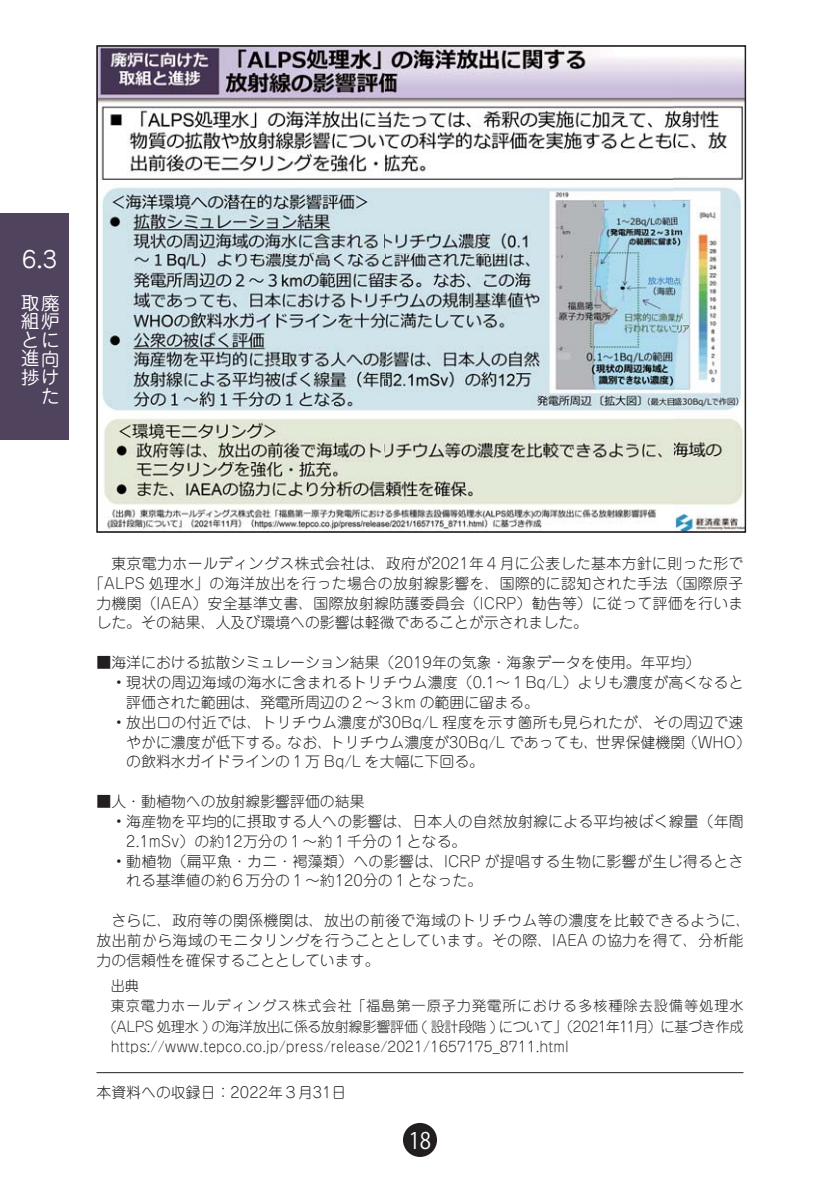
<style>
.page{position:relative;width:840px;height:1191px;background:#fff}
.page>*{position:absolute;margin:0;border:0;box-sizing:border-box;transform-origin:0 0}
.t1{font:22.6px "Jun 201 Pro Regular 83 pv RKSJ H";color:#fff}
.t2{font:22.6px "Koz Go Pr 6 N Regular 90 pv RKSJ H";color:#fff;scale:.9 1}
.t3{font:18.4px/18.6px "Jun 201 Pro Regular 83 pv RKSJ H";color:#fff;text-align:right}
.t4{font:14.8px/19.8px "Jun 101 Pro Light 90 pv RKSJ H";letter-spacing:.01em;color:#231f20}
.t5{font:14.2px "Jun 101 Pro Light 90 pv RKSJ H";color:#231f20}
.t6{font:14.2px "Jun 101 Pro Light 90 pv RKSJ H";letter-spacing:-.035em;color:#231f20}
.t7{font:14.2px "Jun 101 Pro Light 90 pv RKSJ H";letter-spacing:.065em;color:#231f20}
</style>
<div class="page">
<div style="left:403px;top:1123px;width:34px;height:34px;background:#231f20;border-radius:50%"></div>
<div style="left:0;top:213px;width:68px;height:227px;background:#50435e"></div>
<hr style="left:96px;top:1072px;width:647px;height:1px;background:#231f20">
<img style="left:98px;top:47px;width:645px;height:483px">
<h1 class="t1" style="left:22px;top:251px;width:36px">6.3</h1>
<p class="t3" style="left:21px;top:296px;width:39px">取廃組炉とに進向捗けた</p>
<p class="t4" style="left:96px;top:555px;width:648px">　東京電力ホールディングス株式会社は、政府が2021年４月に公表した基本方針に則った形で</p>
<p class="t4" style="left:89px;top:575px;width:655px">「ALPS 処理水」の海洋放出を行った場合の放射線影響を、国際的に認知された手法（国際原子</p>
<p class="t4" style="left:96px;top:595px;width:648px">力機関（IAEA）安全基準文書、国際放射線防護委員会（ICRP）勧告等）に従って評価を行いま</p>
<p class="t4" style="left:96px;top:615px;width:493px">した。その結果、人及び環境への影響は軽微であることが示されました。</p>
<p class="t4" style="left:96px;top:654px;width:605px">■海洋における拡散シミュレーション結果（2019年の気象・海象データを使用。年平均）</p>
<p class="t4" style="left:96px;top:674px;width:648px">　 • 現状の周辺海域の海水に含まれるトリチウム濃度（0.1～１Bq/L）よりも濃度が高くなると</p>
<p class="t4" style="left:126px;top:694px;width:414px">評価された範囲は、発電所周辺の２～３km の範囲に留まる。</p>
<p class="t4" style="left:96px;top:714px;width:648px">　 • 放出口の付近では、トリチウム濃度が30Bq/L 程度を示す箇所も見られたが、その周辺で速</p>
<p class="t4" style="left:126px;top:734px;width:626px">やかに濃度が低下する。なお、トリチウム濃度が30Bq/L であっても、世界保健機関（WHO）</p>
<p class="t4" style="left:126px;top:754px;width:359px">の飲料水ガイドラインの１万 Bq/L を大幅に下回る。</p>
<p class="t4" style="left:96px;top:793px;width:269px">■人・動植物への放射線影響評価の結果</p>
<p class="t4" style="left:96px;top:813px;width:648px">　 • 海産物を平均的に摂取する人への影響は、日本人の自然放射線による平均被ばく線量（年間</p>
<p class="t4" style="left:126px;top:833px;width:341px">2.1mSv）の約12万分の１～約１千分の１となる。</p>
<p class="t4" style="left:96px;top:853px;width:648px">　 • 動植物（扁平魚・カニ・褐藻類）への影響は、ICRP が提唱する生物に影響が生じ得るとさ</p>
<p class="t4" style="left:126px;top:873px;width:357px">れる基準値の約６万分の１～約120分の１となった。</p>
<p class="t4" style="left:96px;top:912px;width:655px">　さらに、政府等の関係機関は、放出の前後で海域のトリチウム等の濃度を比較できるように、放出前から海域のモニタリングを行うこととしています。その際、IAEA の協力を得て、分析能力の信頼性を確保することとしています。</p>
<p class="t5" style="left:96px;top:980px;width:44px">　 出典</p>
<p class="t7" style="left:96px;top:1000px;width:648px">　 東京電力ホールディングス株式会社「福島第一原子力発電所における多核種除去設備等処理水</p>
<p class="t6" style="left:110px;top:1021px;width:634px">(ALPS 処理水 ) の海洋放出に係る放射線影響評価 ( 設計段階 ) について」（2021年11月）に基づき作成</p>
<p class="t5" style="left:96px;top:1041px;width:473px">　 https://www.tepco.co.jp/press/release/2021/1657175_8711.html</p>
<p class="t4" style="left:96px;top:1084px;width:251px">本資料への収録日：2022年３月31日</p>
<h1 class="t2" style="left:408px;top:1131px;width:26px">18</h1>
</div>
